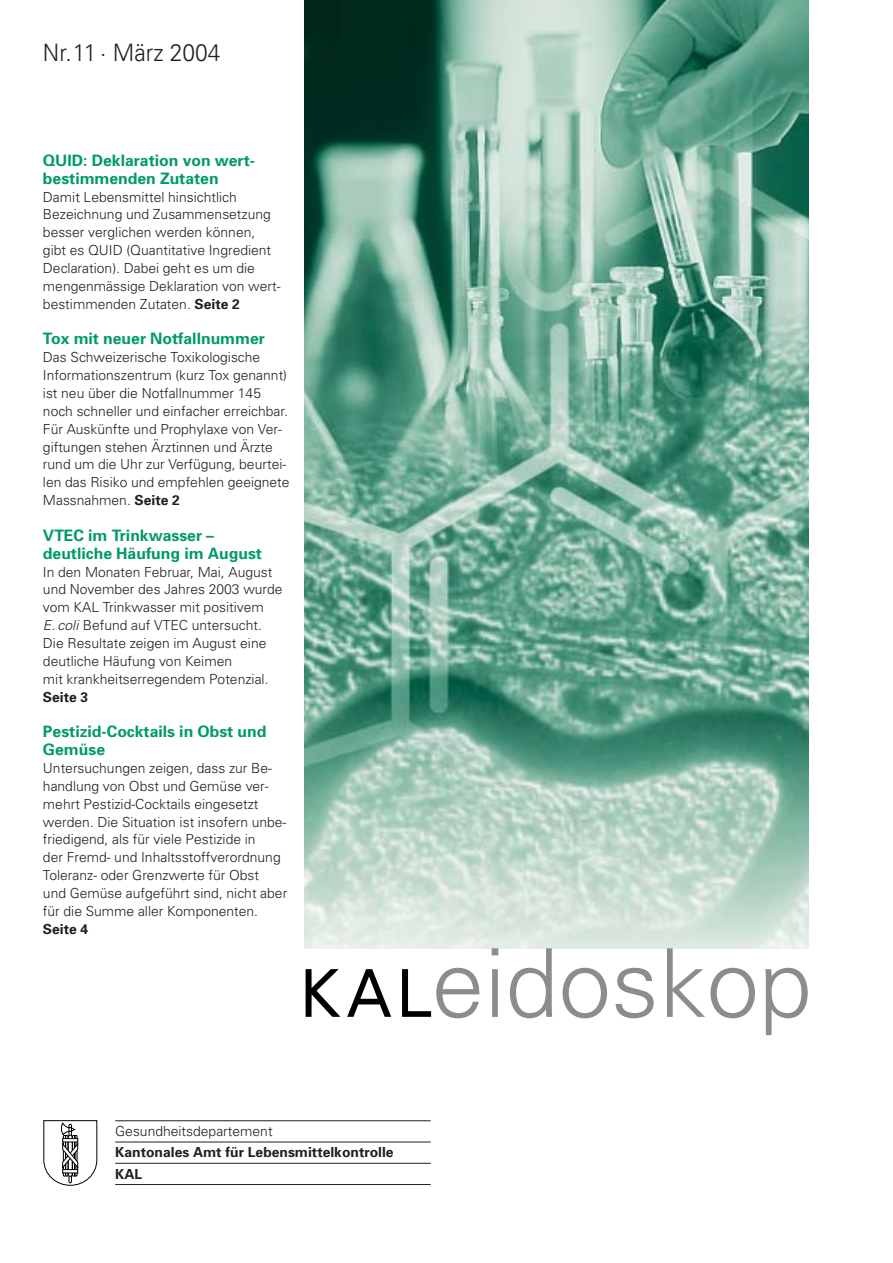
<style>
.page{position:relative;width:893px;height:1263px;background:#fff}
.page>*{position:absolute;margin:0;border:0;box-sizing:border-box;transform-origin:0 0}
.t1{font:300 24px "Univers";color:#231f1f;scale:.95 1}
.t2{font:700 15.75px/17.9px "Univers";color:#009b66}
.t3{font:300 13.8px/17.9px "Univers";color:#231f1f}
.t4{font:700 13.8px/21.3px "Univers";color:#231f1f}
.s1{font-weight:700}
.s2{font-style:italic}
</style>
<div class="page">
<img style="left:304px;top:0;width:504px;height:948px">
<svg style="left:305px;top:969px;width:35px;height:48px"></svg>
<svg style="left:347px;top:969px;width:44px;height:48px"></svg>
<svg style="left:402px;top:968px;width:77px;height:50px"></svg>
<svg style="left:491px;top:948px;width:7px;height:69px"></svg>
<svg style="left:510px;top:948px;width:42px;height:70px"></svg>
<svg style="left:562px;top:968px;width:45px;height:50px"></svg>
<svg style="left:615px;top:968px;width:38px;height:50px"></svg>
<svg style="left:667px;top:948px;width:88px;height:70px"></svg>
<svg style="left:765px;top:968px;width:42px;height:67px"></svg>
<svg style="left:43px;top:1120px;width:54px;height:66px"></svg>
<hr style="left:115px;top:1120px;width:315px;height:1px;background:#231f1f">
<hr style="left:115px;top:1142px;width:315px;height:1px;background:#231f1f">
<hr style="left:115px;top:1163px;width:315px;height:1px;background:#231f1f">
<hr style="left:115px;top:1184px;width:315px;height:1px;background:#231f1f">
<h1 class="t1" style="left:43px;top:44px;width:188px">Nr.11 · März 2004</h1>
<p class="t2" style="left:43px;top:153px;width:214px">QUID: Deklaration von wert&shy;bestimmenden Zutaten</p>
<p class="t3" style="left:43px;top:189px;width:239px">Damit Lebensmittel hinsichtlich Bezeichnung und Zusammensetzung besser verglichen werden können, gibt es QUID (Quantitative Ingredient Declaration). Dabei geht es um die mengenmässige Deklaration von wert&shy;bestimmenden Zutaten. <span class="s1">Seite 2</span></p>
<p class="t2" style="left:43px;top:331px;width:223px">Tox mit neuer Notfallnummer</p>
<p class="t3" style="left:43px;top:350px;width:248px">Das Schweizerische Toxikologische Informationszentrum (kurz Tox genannt) ist neu über die Notfallnummer 145 noch schneller und einfacher erreichbar.<br>Für Auskünfte und Prophylaxe von Ver&shy;giftungen stehen Ärztinnen und Ärzte rund um die Uhr zur Verfügung, beurtei&shy;len das Risiko und empfehlen geeignete Massnahmen. <span class="s1">Seite 2</span></p>
<p class="t2" style="left:43px;top:528px;width:220px">VTEC im Trinkwasser – deutliche Häufung im August</p>
<p class="t3" style="left:43px;top:564px;width:241px">In den Monaten Februar, Mai, August und November des Jahres 2003 wurde vom KAL Trinkwasser mit positivem<br><span class="s2">E. coli</span> Befund auf VTEC untersucht.<br>Die Resultate zeigen im August eine deutliche Häufung von Keimen<br>mit krankheitserregendem Potenzial.</p>
<p class="t4" style="left:43px;top:687px;width:47px">Seite 3</p>
<p class="t2" style="left:43px;top:724px;width:225px">Pestizid-Cocktails in Obst und<br>Gemüse</p>
<p class="t3" style="left:43px;top:760px;width:246px">Untersuchungen zeigen, dass zur Be&shy;handlung von Obst und Gemüse ver&shy;mehrt Pestizid-Cocktails eingesetzt werden. Die Situation ist insofern unbe&shy;friedigend, als für viele Pestizide in<br>der Fremd- und Inhaltsstoffverordnung Toleranz- oder Grenzwerte für Obst<br>und Gemüse aufgeführt sind, nicht aber für die Summe aller Komponenten.</p>
<p class="t4" style="left:43px;top:919px;width:47px">Seite 4</p>
<p class="t3" style="left:115px;top:1123px;width:159px">Gesundheitsdepartement</p>
<p class="t4" style="left:115px;top:1143px;width:280px">Kantonales Amt für Lebensmittelkontrolle<br>KAL</p>
</div>
